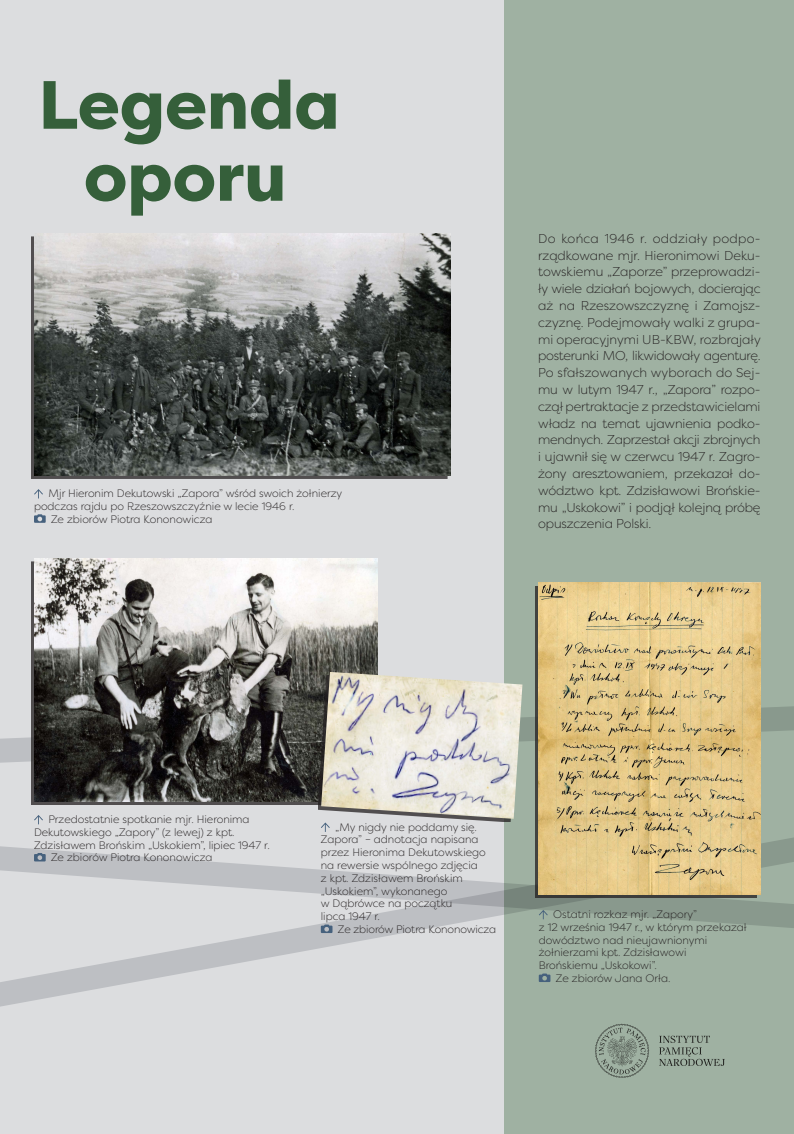
<style>
.page{position:relative;width:794px;height:1134px;background:#dcdddf}
.page>*{position:absolute;margin:0;border:0;box-sizing:border-box;transform-origin:0 0}
.tytul_planszy{font:800 68px/72px "Filson Pro";color:#355f3a;text-align:center}
.tekst_glowny{font:300 12.8px/16.8px "Filson Pro";letter-spacing:-.01em;color:#231f20;text-align:justify}
.podpis_just_prawo{font:300 10.8px/12.8px "Filson Pro";color:#231f20}
</style>
<div class="page">
<div style="left:505px;top:0;width:289px;height:1134px;background:#9fb1a2"></div>
<svg style="left:0;top:703px;width:794px;height:64px"></svg>
<svg style="left:0;top:824px;width:794px;height:200px"></svg>
<img style="left:34px;top:234px;width:416px;height:242px">
<div style="left:535px;top:586px;width:222px;height:312px;background:#424340"></div>
<img style="left:538px;top:583px;width:222px;height:312px">
<img style="left:34px;top:558px;width:344px;height:244px">
<div style="left:318px;top:675px;width:201px;height:147px;background:#231f20;opacity:.75"></div>
<img style="left:321px;top:672px;width:201px;height:147px">
<svg style="left:595px;top:1024px;width:54px;height:54px"></svg>
<svg style="left:659px;top:1036px;width:66px;height:30px"></svg>
<svg style="left:34px;top:489px;width:9px;height:9px"></svg>
<svg style="left:34px;top:514px;width:12px;height:9px"></svg>
<svg style="left:539px;top:910px;width:9px;height:9px"></svg>
<svg style="left:539px;top:973px;width:11px;height:9px"></svg>
<svg style="left:34px;top:815px;width:9px;height:9px"></svg>
<svg style="left:34px;top:853px;width:12px;height:8px"></svg>
<svg style="left:321px;top:822px;width:9px;height:10px"></svg>
<svg style="left:321px;top:924px;width:11px;height:9px"></svg>
<p class="tytul_planszy" style="left:39px;top:70px;width:302px">Legenda oporu</p>
<p class="podpis_just_prawo" style="left:48px;top:487px;width:295px">Mjr Hieronim Dekutowski „Zapora” wśród swoich żołnierzy</p>
<p class="podpis_just_prawo" style="left:34px;top:500px;width:262px">podczas rajdu po Rzeszowszczyźnie w lecie 1946 r.</p>
<p class="podpis_just_prawo" style="left:51px;top:512px;width:163px">Ze zbiorów Piotra Kononowicza</p>
<p class="tekst_glowny" style="left:538px;top:230px;width:224px">Do końca 1946 r. oddziały podpo&shy;rządkowane mjr. Hieronimowi Deku&shy;towskiemu „Zaporze” przeprowadzi&shy;ły wiele działań bojowych, docierając aż na Rzeszowszczyznę i Zamojsz&shy;czyznę. Podejmowały walki z grupa&shy;mi operacyjnymi UB-KBW, rozbrajały posterunki MO, likwidowały agenturę.<br>Po sfałszowanych wyborach do Sej&shy;mu w lutym 1947 r., „Zapora” rozpo&shy;czął pertraktacje z przedstawicielami władz na temat ujawnienia podko&shy;mendnych. Zaprzestał akcji zbrojnych i ujawnił się w czerwcu 1947 r. Zagro&shy;żony aresztowaniem, przekazał do&shy;wództwo kpt. Zdzisławowi Brońskie&shy;mu „Uskokowi” i podjął kolejną próbę opuszczenia Polski.</p>
<p class="podpis_just_prawo" style="left:48px;top:813px;width:203px">Przedostatnie spotkanie mjr. Hieronima</p>
<p class="podpis_just_prawo" style="left:34px;top:825px;width:202px">Dekutowskiego „Zapory” (z lewej) z kpt.</p>
<p class="podpis_just_prawo" style="left:34px;top:838px;width:237px">Zdzisławem Brońskim „Uskokiem”, lipiec 1947 r.</p>
<p class="podpis_just_prawo" style="left:51px;top:851px;width:163px">Ze zbiorów Piotra Kononowicza</p>
<p class="podpis_just_prawo" style="left:335px;top:820px;width:143px">„My nigdy nie poddamy się.</p>
<p class="podpis_just_prawo" style="left:321px;top:833px;width:159px">Zapora” – adnotacja napisana</p>
<p class="podpis_just_prawo" style="left:321px;top:846px;width:167px">przez Hieronima Dekutowskiego</p>
<p class="podpis_just_prawo" style="left:321px;top:859px;width:158px">na rewersie wspólnego zdjęcia</p>
<p class="podpis_just_prawo" style="left:321px;top:871px;width:143px">z kpt. Zdzisławem Brońskim</p>
<p class="podpis_just_prawo" style="left:321px;top:884px;width:128px">„Uskokiem”, wykonanego</p>
<p class="podpis_just_prawo" style="left:321px;top:897px;width:133px">w Dąbrówce na początku</p>
<p class="podpis_just_prawo" style="left:321px;top:910px;width:61px">lipca 1947 r.</p>
<p class="podpis_just_prawo" style="left:338px;top:923px;width:160px">Ze zbiorów Piotra Kononowicza</p>
<p class="podpis_just_prawo" style="left:539px;top:908px;width:209px;text-indent:14px">Ostatni rozkaz mjr. „Zapory”<br>z 12 września 1947 r., w którym przekazał dowództwo nad nieujawnionymi żołnierzami kpt. Zdzisławowi<br>Brońskiemu „Uskokowi”.</p>
<p class="podpis_just_prawo" style="left:556px;top:972px;width:116px">Ze zbiorów Jana Orła.</p>
</div>
